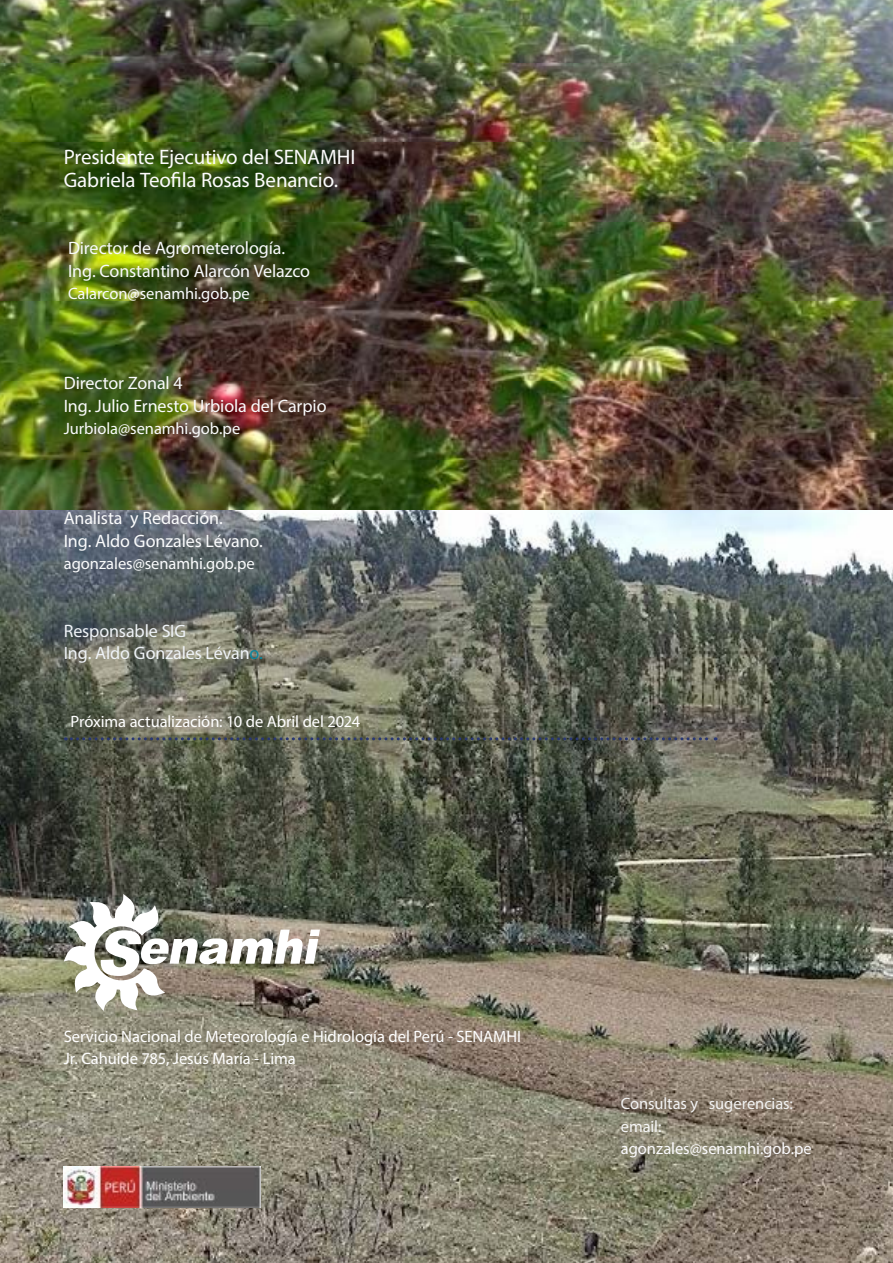
<style>
.page{position:relative;width:893px;height:1263px;background:#fff}
.page>*{position:absolute;margin:0;border:0;box-sizing:border-box;transform-origin:0 0}
.t1{font:21px/22.5px "Myriad Pro";letter-spacing:-.01em;color:#fcfcfd}
.t2{font:18px/22.5px "Myriad Pro";letter-spacing:-.005em;color:#fafbfc}
.t3{font:18px/22.5px "Myriad Pro";letter-spacing:-.01em;color:#f9fafc}
.t4{font:18px/22.5px "Myriad Pro";letter-spacing:-.005em;color:#eff3f7}
.t5{font:16.5px/22.5px "Myriad Pro";letter-spacing:-.005em;color:#fff}
.t6{font:16.5px "Myriad Pro";color:#fafbfc}
.t7{font:16.5px "Myriad Pro";color:#fbfafc}
.t8{font:16.5px "Myriad Pro";letter-spacing:-.005em;color:#f9fafc}
.t9{font:16.5px "Myriad Pro";letter-spacing:-.005em;color:#f2f2f2}
.t10{font:16.5px "Myriad Pro";letter-spacing:-.005em;color:#f6f6f6}
.s1{color:#09869f}
</style>
<div class="page">
<img style="left:0;top:509px;width:893px;height:754px">
<img style="left:0;top:0;width:893px;height:509px">
<svg style="left:65px;top:737px;width:651px;height:3px;background:#4c525d"></svg>
<svg style="left:64px;top:894px;width:256px;height:117px"></svg>
<img style="left:64px;top:1167px;width:197px;height:40px">
<p class="t1" style="left:64px;top:145px;width:293px">Presidente Ejecutivo del SENAMHI<br>Gabriela Teofila Rosas Benancio.</p>
<p class="t3" style="left:68px;top:236px;width:243px">Director de Agrometerología.<br>Ing. Constantino Alarcón Velazco</p>
<p class="t8" style="left:68px;top:283px;width:183px">Calarcon@senamhi.gob.pe</p>
<p class="t2" style="left:64px;top:371px;width:264px">Director Zonal 4<br>Ing. Julio Ernesto Urbiola del Carpio</p>
<p class="t6" style="left:64px;top:418px;width:178px">Jurbiola@senamhi.gob.pe</p>
<p class="t2" style="left:64px;top:506px;width:201px">Analista y Redacción.<br>Ing. Aldo Gonzales Lévano.</p>
<p class="t6" style="left:64px;top:553px;width:193px">agonzales@senamhi.gob.pe</p>
<p class="t4" style="left:64px;top:619px;width:201px">Responsable SIG<br>Ing. Aldo Gonzales Lévan<span class="s1">o.</span></p>
<p class="t5" style="left:71px;top:710px;width:291px">Próxima actualización: 10 de Abril del 2024</p>
<p class="t5" style="left:64px;top:1025px;width:459px">Servicio Nacional de Meteorología e Hidrología del Perú - SENAMHI<br>Jr. Cahuide 785, Jesús María - Lima</p>
<p class="t9" style="left:621px;top:1093px;width:174px">Consultas y sugerencias:</p>
<p class="t10" style="left:621px;top:1116px;width:42px">email:</p>
<p class="t7" style="left:621px;top:1138px;width:193px">agonzales@senamhi.gob.pe</p>
</div>
